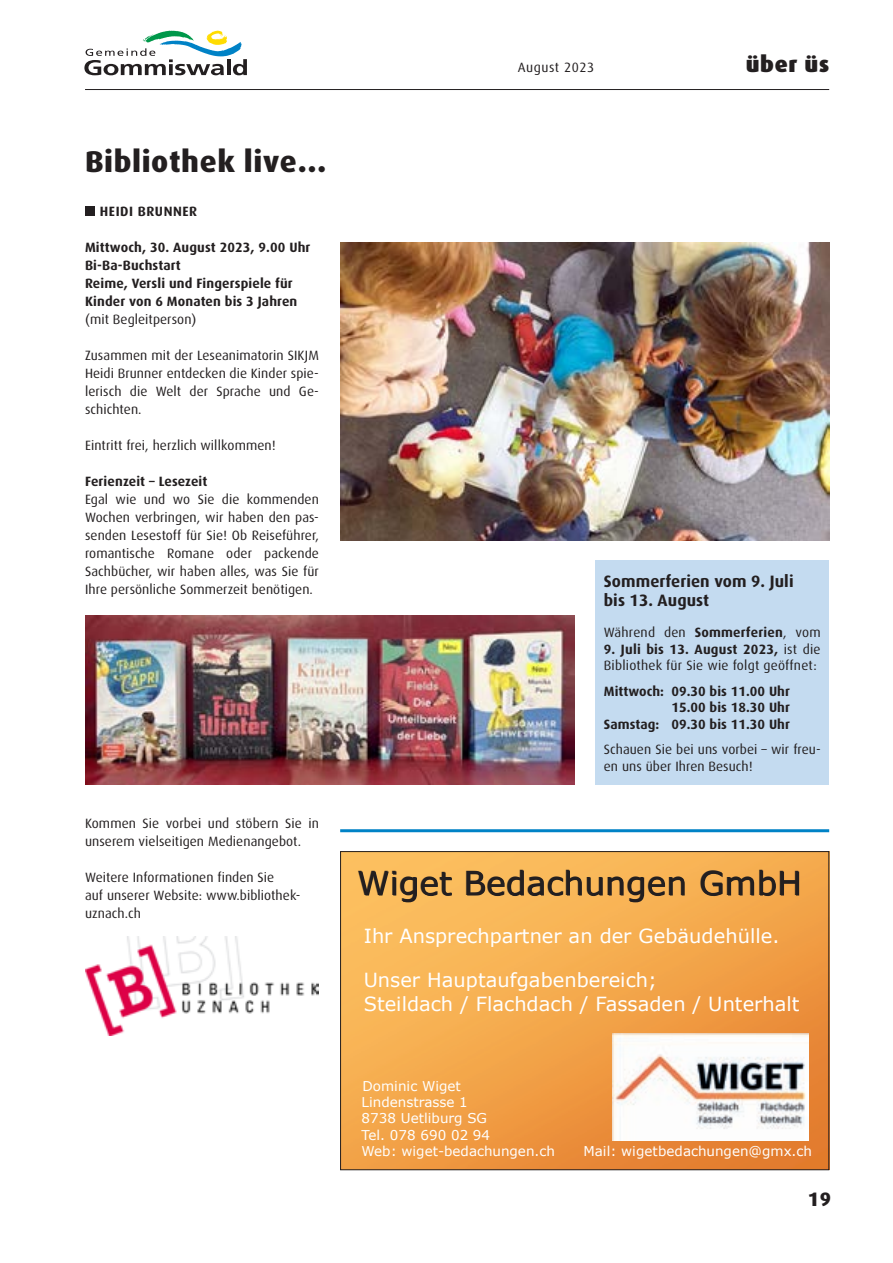
<style>
.page{position:relative;width:893px;height:1263px;background:#fff}
.page>*{position:absolute;margin:0;border:0;box-sizing:border-box;transform-origin:0 0}
.t1{font:33px "Verdana";color:#231f20}
.t2{font:800 30px "Dax";letter-spacing:.02em;color:#231f20}
.t3{font:900 22.5px "Dax";letter-spacing:.03em;color:#231f20}
.t4{font:19.5px/23.7px "Verdana";color:#fff}
.t5{font:800 19.5px "Dax";color:#231f20}
.t6{font:700 16.5px/19.5px "Dax";letter-spacing:.005em;color:#231f20}
.t7{font:13.5px/18px "Dax";letter-spacing:.005em;color:#231f20}
.t8{font:700 13.5px/18px "Dax";letter-spacing:.01em;color:#231f20}
.t9{font:13.5px/16.4px "Verdana";letter-spacing:.005em;color:#fff}
.t10{font:700 13.5px "Dax";letter-spacing:.04em;color:#231f20}
.t11{font:13.5px "Dax";letter-spacing:.04em;color:#231f20}
.s1{font-weight:700}
</style>
<div class="page">
<svg style="left:84px;top:31px;width:163px;height:44px"></svg>
<hr style="left:85px;top:89px;width:744px;height:1px;background:#231f20">
<img style="left:342px;top:853px;width:485px;height:315px">
<svg style="left:359px;top:870px;width:440px;height:32px"></svg>
<img style="left:612px;top:1033px;width:196px;height:107px">
<div style="left:340px;top:851px;width:489px;height:319px;border:1px solid #231f20"></div>
<div style="left:85px;top:207px;width:9px;height:9px;background:#231f20"></div>
<img style="left:85px;top:936px;width:234px;height:100px">
<div style="left:595px;top:560px;width:234px;height:224px;background:#c4dbf0"></div>
<img style="left:340px;top:243px;width:489px;height:297px">
<img style="left:85px;top:615px;width:489px;height:169px">
<hr style="left:340px;top:829px;width:489px;height:3px;background:#0082c6">
<h2 class="t2" style="left:85px;top:145px;width:243px">Bibliothek live…</h2>
<p class="t10" style="left:100px;top:204px;width:99px">HEIDI BRUNNER</p>
<p class="t8" style="left:85px;top:238px;width:227px">Mittwoch, 30. August 2023, 9.00 Uhr<br>Bi-Ba-Buchstart<br>Reime, Versli und Fingerspiele für<br>Kinder von 6 Monaten bis 3 Jahren</p>
<p class="t7" style="left:85px;top:310px;width:113px">(mit Begleitperson)</p>
<p class="t7" style="left:85px;top:346px;width:235px;text-align:justify">Zusammen mit der Leseanimatorin SIKJM Heidi Brunner entdecken die Kinder spie&shy;lerisch die Welt der Sprache und Ge&shy;schichten.</p>
<p class="t7" style="left:85px;top:436px;width:192px">Eintritt frei, herzlich willkommen!</p>
<p class="t8" style="left:85px;top:472px;width:124px">Ferienzeit – Lesezeit</p>
<p class="t7" style="left:85px;top:490px;width:235px;text-align:justify">Egal wie und wo Sie die kommenden Wochen verbringen, wir haben den pas&shy;senden Lesestoff für Sie! Ob Reiseführer, romantische Romane oder packende Sachbücher, wir haben alles, was Sie für Ihre persönliche Sommerzeit benötigen.</p>
<p class="t7" style="left:85px;top:814px;width:235px">Kommen Sie vorbei und stöbern Sie in unserem vielseitigen Medienangebot.</p>
<p class="t7" style="left:85px;top:868px;width:214px">Weitere Informationen finden Sie<br>auf unserer Website: www.bibliothek-- uznach.ch</p>
<p class="t11" style="left:518px;top:60px;width:78px">August 2023</p>
<h3 class="t3" style="left:746px;top:51px;width:85px">über üs</h3>
<p class="t6" style="left:604px;top:571px;width:191px">Sommerferien vom 9. Juli bis 13. August</p>
<p class="t7" style="left:604px;top:624px;width:218px">Während den <span class="s1">Sommerferien</span>, vom</p>
<p class="t7" style="left:604px;top:641px;width:218px;line-height:16.5px"><span class="s1">9. Juli bis 13. August 2023,</span> ist die<br>Bibliothek für Sie wie folgt geöffnet:</p>
<p class="t8" style="left:604px;top:683px;width:188px;line-height:16.5px;text-align:right">Mittwoch: 09.30 bis 11.00 Uhr<br>15.00 bis 18.30 Uhr<br>Samstag: 09.30 bis 11.30 Uhr</p>
<p class="t7" style="left:604px;top:742px;width:218px;line-height:16.5px">Schauen Sie bei uns vorbei – wir freu&shy;en uns über Ihren Besuch!</p>
<h1 class="t1" style="left:357px;top:860px;width:446px">Wiget Bedachungen GmbH</h1>
<h3 class="t4" style="left:364px;top:923px;width:417px">Ihr Ansprechpartner an der Gebäudehülle.</h3>
<h3 class="t4" style="left:364px;top:968px;width:437px">Unser Hauptaufgabenbereich;<br>Steildach / Flachdach / Fassaden / Unterhalt</h3>
<p class="t9" style="left:362px;top:1077px;width:195px">Dominic Wiget<br>Lindenstrasse 1<br>8738 Uetliburg SG<br>Tel. 078 690 02 94<br>Web: wiget-bedachungen.ch</p>
<p class="t9" style="left:583px;top:1143px;width:230px">Mail: wigetbedachungen@gmx.ch</p>
<h3 class="t5" style="left:808px;top:1188px;width:25px">19</h3>
</div>
